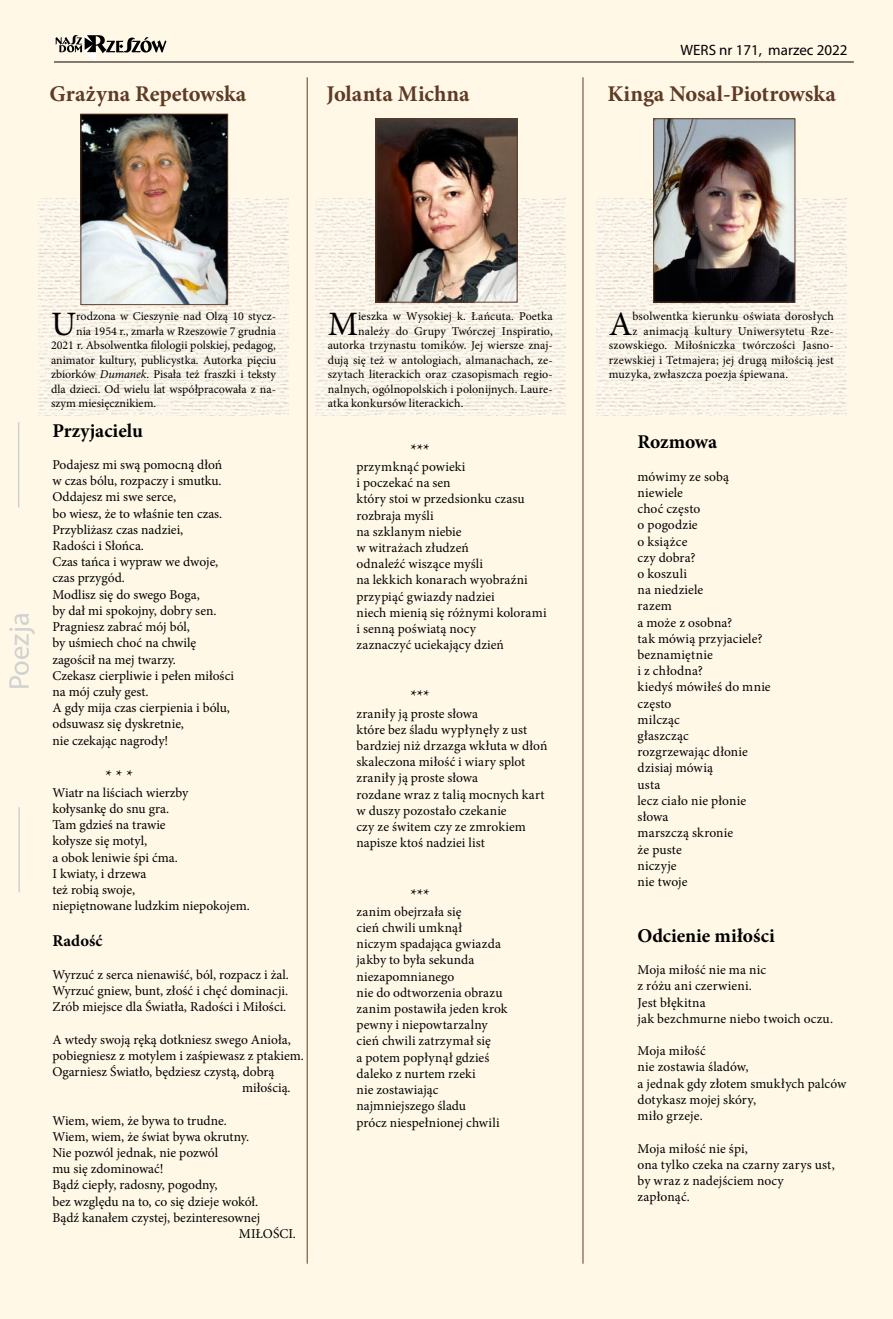
<style>
.page{position:relative;width:893px;height:1319px;background:#fff}
.page>*{position:absolute;margin:0;border:0;box-sizing:border-box;transform-origin:0 0}
.t1{font:34.2px "Minion Pro";color:#000}
.t2{font:28.5px "Myriad Pro";color:#d0d1d2}
.t3{font:700 22.5px "Minion Pro";letter-spacing:-.005em;color:#5e3b24}
.t4{font:700 19.5px "Minion Pro";color:#000}
.t5{font:16.5px "Minion Pro";color:#020202}
.t6{font:700 16.5px "Minion Pro";letter-spacing:.005em;color:#000}
.t7{font:16.5px "Minion Pro";color:#000}
.t8{font:15px "Myriad Pro";color:#000}
.t9{font:13.5px/16.2px "Minion Pro";color:#000}
.t10{font:13.5px/16.2px "Minion Pro";letter-spacing:.005em;color:#020202}
.t11{font:12px "Minion Pro";letter-spacing:.005em;color:#000}
.t12{font:12px "Minion Pro";letter-spacing:.025em;color:#000}
.s1{font-style:italic}
</style>
<div class="page">
<div style="left:0;top:0;width:893px;height:1318px;background:#fff8e7"></div>
<img style="left:38px;top:199px;width:250px;height:216px">
<img style="left:315px;top:199px;width:250px;height:216px">
<img style="left:596px;top:199px;width:250px;height:216px">
<svg style="left:55px;top:35px;width:112px;height:26px"></svg>
<hr style="left:54px;top:62px;width:800px;height:1px;background:#000">
<hr style="left:18px;top:807px;width:2px;height:85px;background:#d0d1d2">
<hr style="left:18px;top:422px;width:1px;height:85px;background:#d0d1d2">
<hr style="left:307px;top:77px;width:1px;height:1186px;background:#5e3b24">
<hr style="left:583px;top:77px;width:1px;height:1186px;background:#5e3b24">
<img style="left:83px;top:116px;width:143px;height:187px">
<div style="left:81px;top:114px;width:147px;height:191px;border:1px solid #5e3b24"></div>
<img style="left:378px;top:120px;width:137px;height:180px">
<div style="left:376px;top:118px;width:141px;height:184px;border:1px solid #5e3b24"></div>
<img style="left:655px;top:120px;width:138px;height:180px">
<div style="left:653px;top:118px;width:142px;height:184px;border:1px solid #5e3b24"></div>
<p class="t8" style="left:681px;top:41px;width:168px">WERS nr 171, marzec 2022</p>
<h3 class="t3" style="left:50px;top:78px;width:198px">Grażyna Repetowska</h3>
<h3 class="t3" style="left:326px;top:78px;width:145px">Jolanta Michna</h3>
<h3 class="t3" style="left:607px;top:78px;width:230px">Kinga Nosal-Piotrowska</h3>
<h2 class="t2" style="left:2px;top:690px;width:79px;rotate:-90deg">Poezja</h2>
<h1 class="t1" style="left:51px;top:301px;width:27px">U</h1>
<p class="t11" style="left:76px;top:308px;width:201px">rodzona w Cieszynie nad Olzą 10 stycz-</p>
<p class="t11" style="left:76px;top:323px;width:201px">nia 1954 r., zmarła w Rzeszowie 7 grudnia</p>
<p class="t11" style="left:51px;top:337px;width:227px">2021 r. Absolwentka filologii polskiej, pedagog,</p>
<p class="t11" style="left:51px;top:352px;width:227px">animator kultury, publicystka. Autorka pięciu</p>
<p class="t11" style="left:51px;top:366px;width:227px">zbiorków <span class="s1">Dumanek</span>. Pisała też fraszki i teksty</p>
<p class="t11" style="left:51px;top:380px;width:227px">dla dzieci. Od wielu lat współpracowała z na-</p>
<p class="t11" style="left:51px;top:395px;width:107px">szym miesięcznikiem.</p>
<h3 class="t4" style="left:52px;top:416px;width:92px">Przyjacielu</h3>
<p class="t9" style="left:52px;top:456px;width:183px">Podajesz mi swą pomocną dłoń w czas bólu, rozpaczy i smutku.<br>Oddajesz mi swe serce,<br>bo wiesz, że to właśnie ten czas.<br>Przybliżasz czas nadziei,<br>Radości i Słońca.<br>Czas tańca i wypraw we dwoje, czas przygód.<br>Modlisz się do swego Boga,<br>by dał mi spokojny, dobry sen.<br>Pragniesz zabrać mój ból,<br>by uśmiech choć na chwilę zagościł na mej twarzy.<br>Czekasz cierpliwie i pełen miłości na mój czuły gest.<br>A gdy mija czas cierpienia i bólu, odsuwasz się dyskretnie,<br>nie czekając nagrody!</p>
<p class="t7" style="left:106px;top:764px;width:29px">* * *</p>
<p class="t9" style="left:52px;top:784px;width:199px">Wiatr na liściach wierzby<br>kołysankę do snu gra.<br>Tam gdzieś na trawie<br>kołysze się motyl,<br>a obok leniwie śpi ćma.<br>I kwiaty, i drzewa<br>też robią swoje,<br>niepiętnowane ludzkim niepokojem.</p>
<p class="t6" style="left:52px;top:929px;width:52px">Radość</p>
<p class="t9" style="left:52px;top:966px;width:238px;text-align:justify">Wyrzuć z serca nienawiść, ból, rozpacz i żal.<br>Wyrzuć gniew, bunt, złość i chęć dominacji.<br>Zrób miejsce dla Światła, Radości i Miłości.</p>
<p class="t9" style="left:52px;top:1031px;width:240px">A wtedy swoją ręką dotkniesz swego Anioła,</p>
<p class="t9" style="left:52px;top:1047px;width:253px">pobiegniesz z motylem i zaśpiewasz z ptakiem.</p>
<p class="t9" style="left:52px;top:1063px;width:223px">Ogarniesz Światło, będziesz czystą, dobrą</p>
<p class="t9" style="left:242px;top:1079px;width:50px">miłością.</p>
<p class="t9" style="left:52px;top:1112px;width:176px">Wiem, wiem, że bywa to trudne.</p>
<p class="t9" style="left:52px;top:1128px;width:198px">Wiem, wiem, że świat bywa okrutny.</p>
<p class="t9" style="left:52px;top:1144px;width:167px">Nie pozwól jednak, nie pozwól</p>
<p class="t9" style="left:52px;top:1160px;width:113px">mu się zdominować!</p>
<p class="t9" style="left:52px;top:1176px;width:167px">Bądź ciepły, radosny, pogodny,</p>
<p class="t9" style="left:52px;top:1193px;width:207px">bez względu na to, co się dzieje wokół.</p>
<p class="t9" style="left:52px;top:1209px;width:209px">Bądź kanałem czystej, bezinteresownej</p>
<p class="t9" style="left:239px;top:1225px;width:59px">MIŁOŚCI.</p>
<h1 class="t1" style="left:328px;top:301px;width:32px">M</h1>
<p class="t11" style="left:358px;top:308px;width:196px">ieszka w Wysokiej k. Łańcuta. Poetka</p>
<p class="t11" style="left:358px;top:323px;width:196px">należy do Grupy Twórczej Inspiratio,</p>
<p class="t11" style="left:328px;top:337px;width:226px">autorka trzynastu tomików. Jej wiersze znaj-</p>
<p class="t11" style="left:328px;top:352px;width:226px">dują się też w antologiach, almanachach, ze-</p>
<p class="t11" style="left:328px;top:366px;width:226px">szytach literackich oraz czasopismach regio-</p>
<p class="t11" style="left:328px;top:380px;width:226px">nalnych, ogólnopolskich i polonijnych. Laure-</p>
<p class="t11" style="left:328px;top:395px;width:137px">atka konkursów literackich.</p>
<p class="t5" style="left:411px;top:438px;width:21px">***</p>
<p class="t10" style="left:357px;top:458px;width:192px">przymknąć powieki<br>i poczekać na sen<br>który stoi w przedsionku czasu rozbraja myśli<br>na szklanym niebie<br>w witrażach złudzeń<br>odnaleźć wiszące myśli<br>na lekkich konarach wyobraźni przypiąć gwiazdy nadziei<br>niech mienią się różnymi kolorami i senną poświatą nocy<br>zaznaczyć uciekający dzień</p>
<p class="t5" style="left:411px;top:685px;width:21px">***</p>
<p class="t10" style="left:357px;top:705px;width:192px">zraniły ją proste słowa<br>które bez śladu wypłynęły z ust bardziej niż drzazga wkłuta w dłoń skaleczona miłość i wiary splot zraniły ją proste słowa<br>rozdane wraz z talią mocnych kart w duszy pozostało czekanie<br>czy ze świtem czy ze zmrokiem napisze ktoś nadziei list</p>
<p class="t5" style="left:411px;top:883px;width:21px">***</p>
<p class="t10" style="left:357px;top:903px;width:153px">zanim obejrzała się<br>cień chwili umknął<br>niczym spadająca gwiazda jakby to była sekunda niezapomnianego<br>nie do odtworzenia obrazu zanim postawiła jeden krok pewny i niepowtarzalny cień chwili zatrzymał się<br>a potem popłynął gdzieś daleko z nurtem rzeki<br>nie zostawiając najmniejszego śladu<br>prócz niespełnionej chwili</p>
<h1 class="t1" style="left:609px;top:301px;width:25px">A</h1>
<p class="t11" style="left:632px;top:308px;width:203px">bsolwentka kierunku oświata dorosłych</p>
<p class="t12" style="left:632px;top:323px;width:203px">z animacją kultury Uniwersytetu Rze-</p>
<p class="t11" style="left:609px;top:337px;width:226px">szowskiego. Miłośniczka twórczości Jasno-</p>
<p class="t11" style="left:609px;top:352px;width:226px">rzewskiej i Tetmajera; jej drugą miłością jest</p>
<p class="t11" style="left:609px;top:366px;width:181px">muzyka, zwłaszcza poezja śpiewana.</p>
<h3 class="t4" style="left:638px;top:428px;width:81px">Rozmowa</h3>
<p class="t9" style="left:638px;top:468px;width:135px">mówimy ze sobą niewiele<br>choć często<br>o pogodzie<br>o książce<br>czy dobra?<br>o koszuli<br>na niedziele<br>razem<br>a może z osobna?<br>tak mówią przyjaciele? beznamiętnie<br>i z chłodna?<br>kiedyś mówiłeś do mnie często<br>milcząc<br>głaszcząc<br>rozgrzewając dłonie dzisiaj mówią<br>usta<br>lecz ciało nie płonie słowa<br>marszczą skronie<br>że puste<br>niczyje<br>nie twoje</p>
<h3 class="t4" style="left:638px;top:921px;width:139px">Odcienie miłości</h3>
<p class="t9" style="left:638px;top:961px;width:197px">Moja miłość nie ma nic<br>z różu ani czerwieni.<br>Jest błękitna<br>jak bezchmurne niebo twoich oczu.</p>
<p class="t9" style="left:638px;top:1042px;width:210px">Moja miłość<br>nie zostawia śladów,<br>a jednak gdy złotem smukłych palców dotykasz mojej skóry,<br>miło grzeje.</p>
<p class="t9" style="left:638px;top:1139px;width:199px">Moja miłość nie śpi,<br>ona tylko czeka na czarny zarys ust, by wraz z nadejściem nocy zapłonąć.</p>
</div>
